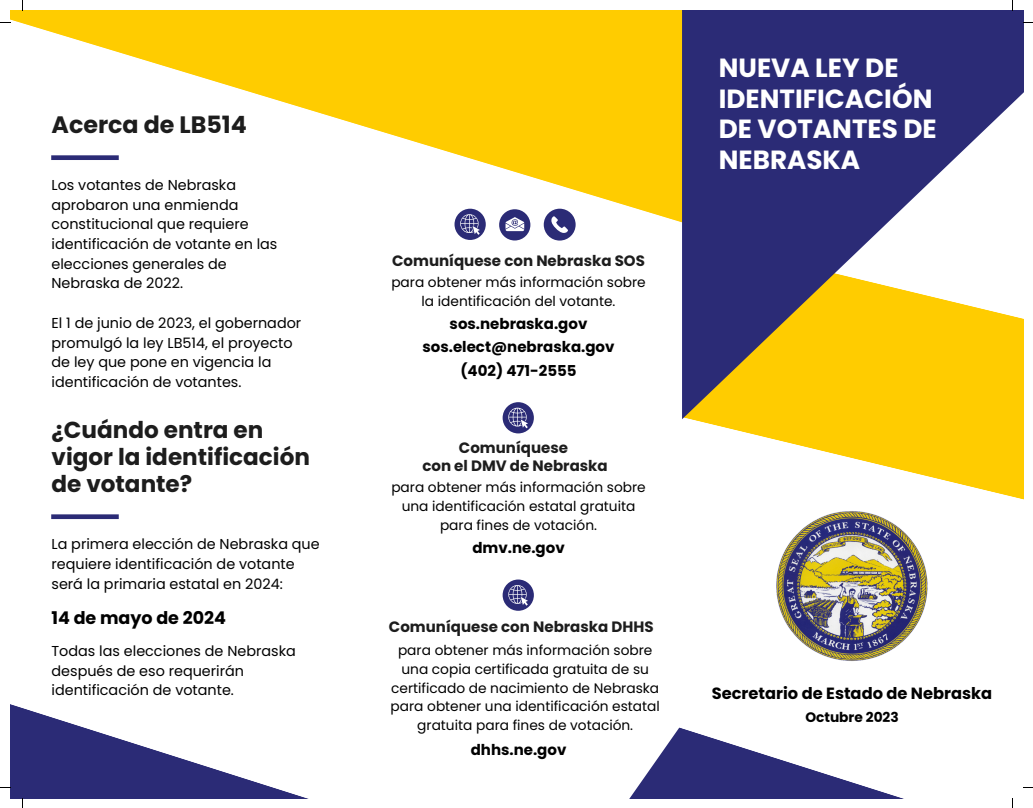
<style>
.page{position:relative;width:1033px;height:808px;background:#fff}
.page>*{position:absolute;margin:0;border:0;box-sizing:border-box;transform-origin:0 0}
.t1{font:700 26.25px/31px "Poppins";color:#fff}
.t2{font:700 23.75px "Poppins";color:#1d1d1d}
.t3{font:700 23.12px/27.2px "Poppins";color:#1d1d1d}
.t4{font:700 17.5px "Poppins";color:#000}
.t5{font:700 16.25px "Poppins";color:#000}
.t6{font:700 15px "Poppins";color:#1d1d1d}
.t7{font:700 15px "Poppins";color:#000}
.t8{font:14.38px/19.8px "Poppins";color:#000}
.t9{font:13.75px/18.8px "Poppins";color:#000;text-align:center}
.t10{font:700 13.75px "Poppins";color:#000}
</style>
<div class="page">
<svg style="left:10px;top:10px;width:672px;height:231px"></svg>
<svg style="left:690px;top:419px;width:333px;height:81px"></svg>
<svg style="left:682px;top:10px;width:341px;height:409px;background:#7a6e6e"></svg>
<svg style="left:630px;top:727px;width:271px;height:71px"></svg>
<svg style="left:10px;top:704px;width:296px;height:94px"></svg>
<img style="left:776px;top:511px;width:152px;height:150px">
<div style="left:51px;top:155px;width:68px;height:5px;background:#2b2b76"></div>
<div style="left:502px;top:579px;width:32px;height:31px;background:#2b2b76;border-radius:50%"></div>
<svg style="left:508px;top:585px;width:20px;height:20px"></svg>
<div style="left:502px;top:402px;width:32px;height:31px;background:#2b2b76;border-radius:50%"></div>
<svg style="left:508px;top:407px;width:20px;height:21px"></svg>
<div style="left:454px;top:209px;width:32px;height:31px;background:#2b2b76;border-radius:50%"></div>
<svg style="left:460px;top:214px;width:20px;height:21px"></svg>
<div style="left:499px;top:209px;width:31px;height:31px;background:#2b2b76;border-radius:50%"></div>
<svg style="left:505px;top:217px;width:19px;height:14px"></svg>
<svg style="left:544px;top:209px;width:31px;height:31px"></svg>
<div style="left:51px;top:514px;width:68px;height:5px;background:#2b2b76"></div>
<p class="t2" style="left:52px;top:108px;width:197px">Acerca de LB514</p>
<p class="t8" style="left:52px;top:175px;width:227px">Los votantes de Nebraska aprobaron una enmienda constitucional que requiere identificación de votante en las elecciones generales de</p>
<p class="t8" style="left:52px;top:273px;width:133px">Nebraska de 2022.</p>
<p class="t8" style="left:52px;top:313px;width:251px">El 1 de junio de 2023, el gobernador promulgó la ley LB514, el proyecto de ley que pone en vigencia la identificación de votantes.</p>
<p class="t3" style="left:52px;top:416px;width:260px">¿Cuándo entra en vigor la identificación de votante?</p>
<p class="t8" style="left:52px;top:534px;width:270px">La primera elección de Nebraska que requiere identificación de votante será la primaria estatal en 2024:</p>
<p class="t4" style="left:52px;top:605px;width:176px">14 de mayo de 2024</p>
<p class="t8" style="left:52px;top:641px;width:246px">Todas las elecciones de Nebraska después de eso requerirán identificación de votante.</p>
<p class="t6" style="left:392px;top:250px;width:254px">Comuníquese con Nebraska SOS</p>
<p class="t9" style="left:391px;top:273px;width:256px">para obtener más información sobre la identificación del votante.</p>
<p class="t7" style="left:449px;top:313px;width:139px">sos.nebraska.gov</p>
<p class="t7" style="left:422px;top:336px;width:193px">sos.elect@nebraska.gov</p>
<p class="t7" style="left:460px;top:360px;width:118px">(402) 471-2555</p>
<p class="t6" style="left:459px;top:437px;width:111px">Comuníquese</p>
<p class="t6" style="left:422px;top:455px;width:187px">con el DMV de Nebraska</p>
<p class="t9" style="left:391px;top:478px;width:256px">para obtener más información sobre una identificación estatal gratuita para fines de votación.</p>
<p class="t7" style="left:472px;top:537px;width:94px">dmv.ne.gov</p>
<p class="t6" style="left:389px;top:616px;width:266px">Comuníquese con Nebraska DHHS</p>
<p class="t9" style="left:390px;top:640px;width:271px">para obtener más información sobre una copia certificada gratuita de su certificado de nacimiento de Nebraska para obtener una identificación estatal gratuita para fines de votación.</p>
<p class="t7" style="left:471px;top:739px;width:97px">dhhs.ne.gov</p>
<p class="t1" style="left:718px;top:52px;width:219px">NUEVA LEY DE<br>IDENTIFICACIÓN<br>DE VOTANTES DE<br>NEBRASKA</p>
<p class="t5" style="left:712px;top:682px;width:282px">Secretario de Estado de Nebraska</p>
<p class="t10" style="left:805px;top:707px;width:95px">Octubre 2023</p>
</div>
